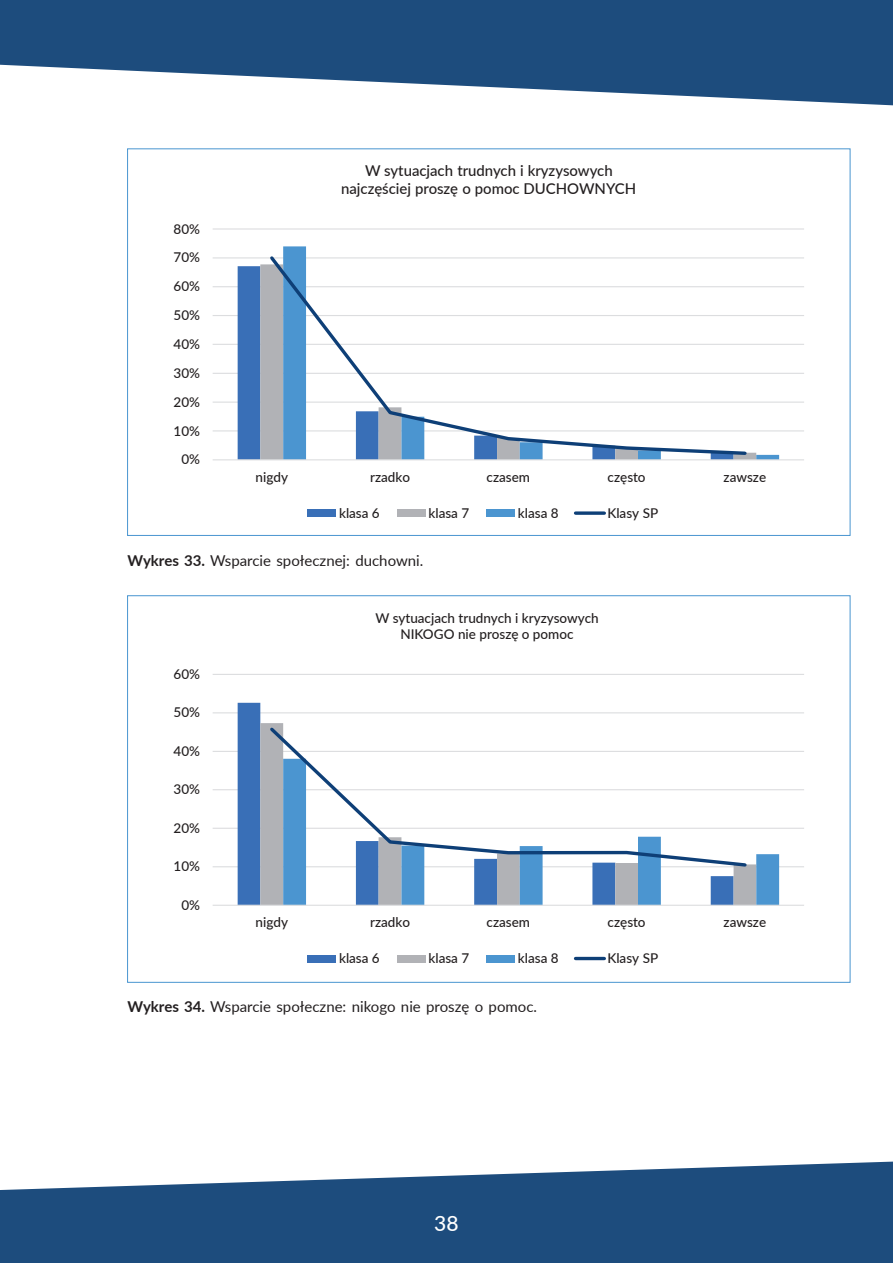
<style>
.page{position:relative;width:893px;height:1263px;background:#fff}
.page>*{position:absolute;margin:0;border:0;box-sizing:border-box;transform-origin:0 0}
.t1{font:500 21px "Lato";color:#fff}
.t2{font:15px "Lato";color:#231f20}
.t3{font:500 15px/18px "Lato";color:#231f20;text-align:center}
.t4{font:500 13.5px/16.2px "Lato";color:#231f20;text-align:center}
.s1{font-weight:700}
</style>
<div class="page">
<svg style="left:0;top:1161px;width:893px;height:102px;fill:#1d4c7d"></svg>
<svg style="left:0;top:0;width:893px;height:105px;fill:#1d4c7d"></svg>
<hr style="left:213px;top:430px;width:591px;height:1px;background:#dcdddf">
<hr style="left:213px;top:402px;width:591px;height:1px;background:#dcdddf">
<hr style="left:213px;top:373px;width:591px;height:1px;background:#dcdddf">
<hr style="left:213px;top:344px;width:591px;height:1px;background:#dcdddf">
<hr style="left:213px;top:315px;width:591px;height:1px;background:#dcdddf">
<hr style="left:213px;top:286px;width:591px;height:1px;background:#dcdddf">
<hr style="left:213px;top:257px;width:591px;height:1px;background:#dcdddf">
<hr style="left:213px;top:228px;width:591px;height:2px;background:#dcdddf">
<div style="left:238px;top:266px;width:22px;height:193px;background:#396fb7"></div>
<svg style="left:283px;top:246px;width:496px;height:213px"></svg>
<hr style="left:213px;top:459px;width:591px;height:1px;background:#dcdddf">
<svg style="left:267px;top:253px;width:481px;height:204px"></svg>
<div style="left:307px;top:509px;width:29px;height:8px;background:#396fb7"></div>
<div style="left:397px;top:509px;width:28px;height:8px;background:#b1b2b6"></div>
<div style="left:486px;top:509px;width:29px;height:8px;background:#4b95d0"></div>
<svg style="left:575px;top:511px;width:29px;height:4px"></svg>
<hr style="left:213px;top:866px;width:591px;height:1px;background:#dcdddf">
<hr style="left:213px;top:828px;width:591px;height:1px;background:#dcdddf">
<hr style="left:213px;top:789px;width:591px;height:1px;background:#dcdddf">
<hr style="left:213px;top:751px;width:591px;height:1px;background:#dcdddf">
<hr style="left:213px;top:712px;width:591px;height:1px;background:#dcdddf">
<hr style="left:213px;top:674px;width:591px;height:1px;background:#dcdddf">
<svg style="left:238px;top:703px;width:496px;height:202px"></svg>
<svg style="left:260px;top:723px;width:474px;height:182px;fill:#b1b2b6"></svg>
<svg style="left:283px;top:790px;width:496px;height:115px"></svg>
<hr style="left:213px;top:905px;width:591px;height:1px;background:#dcdddf">
<svg style="left:267px;top:724px;width:482px;height:145px"></svg>
<div style="left:307px;top:955px;width:29px;height:7px;background:#396fb7"></div>
<div style="left:397px;top:955px;width:28px;height:7px;background:#b1b2b6"></div>
<div style="left:486px;top:955px;width:29px;height:7px;background:#4b95d0"></div>
<hr style="left:575px;top:957px;width:29px;height:3px;background:#0e3f77">
<p class="t4" style="left:174px;top:220px;width:28px">80%</p>
<p class="t4" style="left:174px;top:249px;width:28px">70%</p>
<p class="t4" style="left:174px;top:278px;width:28px">60%</p>
<p class="t4" style="left:174px;top:307px;width:28px">50%</p>
<p class="t4" style="left:174px;top:335px;width:28px">40%</p>
<p class="t4" style="left:174px;top:364px;width:28px">30%</p>
<p class="t4" style="left:174px;top:393px;width:28px">20%</p>
<p class="t4" style="left:174px;top:422px;width:28px">10%</p>
<p class="t4" style="left:181px;top:451px;width:20px">0%</p>
<p class="t3" style="left:341px;top:161px;width:295px">W sytuacjach trudnych i kryzysowych najczęściej proszę o pomoc DUCHOWNYCH</p>
<p class="t4" style="left:256px;top:468px;width:34px">nigdy</p>
<p class="t4" style="left:370px;top:468px;width:42px">rzadko</p>
<p class="t4" style="left:487px;top:468px;width:45px">czasem</p>
<p class="t4" style="left:608px;top:468px;width:40px">często</p>
<p class="t4" style="left:724px;top:468px;width:44px">zawsze</p>
<p class="t4" style="left:339px;top:504px;width:42px">klasa 6</p>
<p class="t4" style="left:428px;top:504px;width:42px">klasa 7</p>
<p class="t4" style="left:518px;top:504px;width:42px">klasa 8</p>
<p class="t4" style="left:607px;top:504px;width:52px">Klasy SP</p>
<p class="t2" style="left:128px;top:549px;width:297px"><span class="s1">Wykres 33.</span> Wsparcie społecznej: duchowni.</p>
<p class="t4" style="left:174px;top:665px;width:28px">60%</p>
<p class="t4" style="left:174px;top:704px;width:28px">50%</p>
<p class="t4" style="left:174px;top:742px;width:28px">40%</p>
<p class="t4" style="left:174px;top:781px;width:28px">30%</p>
<p class="t4" style="left:174px;top:819px;width:28px">20%</p>
<p class="t4" style="left:174px;top:858px;width:28px">10%</p>
<p class="t4" style="left:181px;top:896px;width:20px">0%</p>
<p class="t4" style="left:375px;top:609px;width:225px">W sytuacjach trudnych i kryzysowych<br>NIKOGO nie proszę o pomoc</p>
<p class="t4" style="left:256px;top:914px;width:34px">nigdy</p>
<p class="t4" style="left:370px;top:914px;width:42px">rzadko</p>
<p class="t4" style="left:487px;top:914px;width:45px">czasem</p>
<p class="t4" style="left:608px;top:914px;width:40px">często</p>
<p class="t4" style="left:724px;top:914px;width:44px">zawsze</p>
<p class="t4" style="left:339px;top:949px;width:42px">klasa 6</p>
<p class="t4" style="left:428px;top:949px;width:42px">klasa 7</p>
<p class="t4" style="left:518px;top:949px;width:42px">klasa 8</p>
<p class="t4" style="left:607px;top:949px;width:52px">Klasy SP</p>
<p class="t2" style="left:128px;top:996px;width:411px"><span class="s1">Wykres 34.</span> Wsparcie społeczne: nikogo nie proszę o pomoc.</p>
<h1 class="t1" style="left:434px;top:1208px;width:26px">38</h1>
</div>
